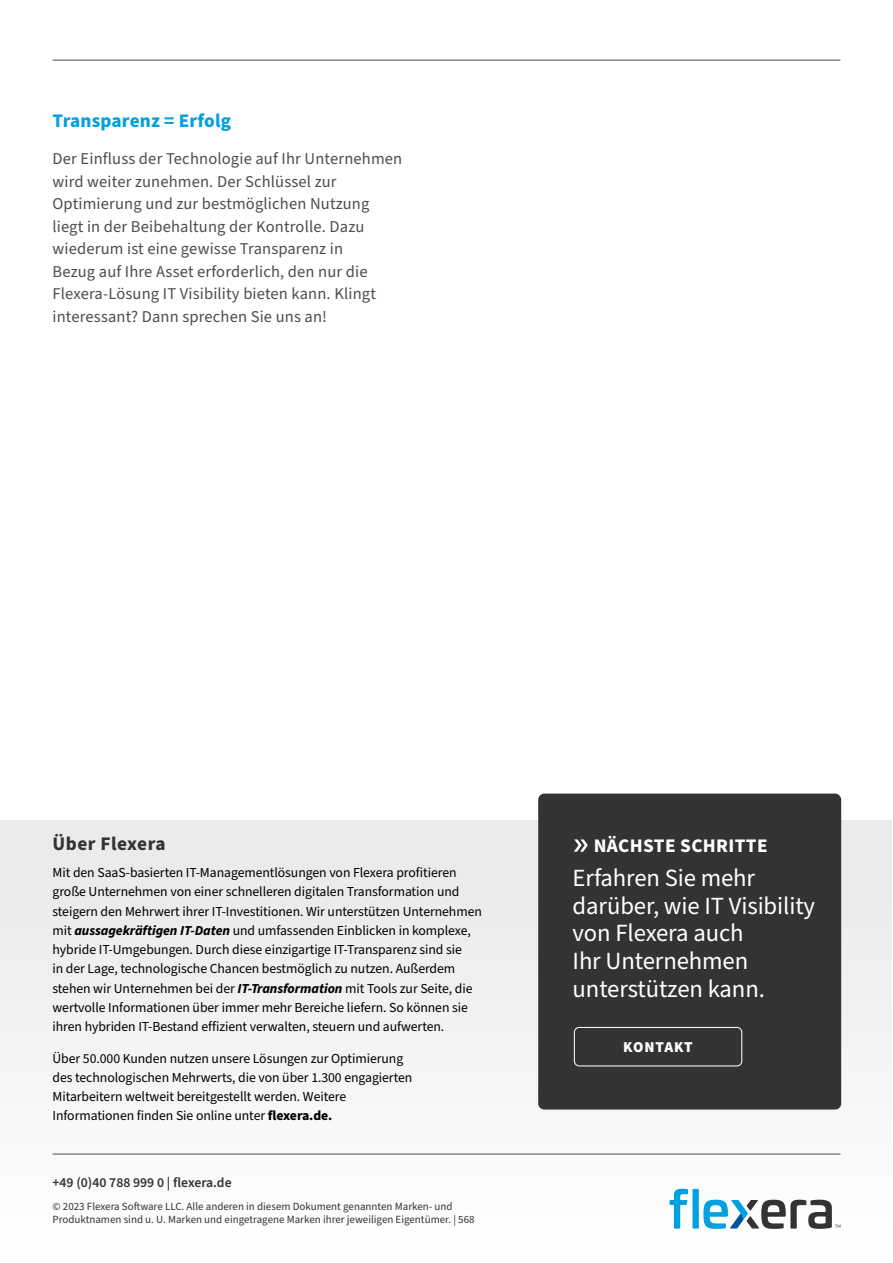
<style>
.page{position:relative;width:893px;height:1263px;background:#fff}
.page>*{position:absolute;margin:0;border:0;box-sizing:border-box;transform-origin:0 0}
.t1{font:24.75px/27.9px "Source Sans Pro";letter-spacing:-.005em;color:#fff}
.t2{font:700 19.2px "Source Sans Pro";letter-spacing:.01em;color:#00a1de}
.t3{font:700 19.2px "Source Sans Pro";letter-spacing:.02em;color:#fff}
.t4{font:700 19.2px "Source Sans Pro";letter-spacing:.025em;color:#333}
.t5{font:16.5px/22.5px "Source Sans Pro";letter-spacing:.01em;color:#4d4d4f}
.t6{font:900 15.15px "Source Sans Pro";letter-spacing:.045em;color:#fff}
.t7{font:13.8px/19.2px "Source Sans Pro";letter-spacing:-.005em;color:#000}
.t8{font:600 13.8px "Source Sans Pro";color:#333}
.t9{font:10.95px/13.2px "Source Sans Pro";color:#333}
.s1{font-weight:700;font-style:italic}
.s2{font-weight:700}
</style>
<div class="page">
<div style="left:0;top:820px;width:891px;height:442px;background:#f5f5f5"></div>
<svg style="left:670px;top:1189px;width:18px;height:39px"></svg>
<div style="left:692px;top:1189px;width:7px;height:39px;background:#00a1de"></div>
<svg style="left:703px;top:1200px;width:137px;height:29px"></svg>
<hr style="left:53px;top:1154px;width:787px;height:1px;background:#4d4d4f">
<div style="left:539px;top:794px;width:301px;height:315px;background:#333;border-radius:5px"></div>
<div style="left:538px;top:794px;width:303px;height:315px;border:2px solid #333;border-radius:5px"></div>
<div style="left:574px;top:1027px;width:168px;height:39px;border:1px solid #fff;border-radius:5px"></div>
<svg style="left:574px;top:839px;width:14px;height:13px"></svg>
<hr style="left:53px;top:60px;width:787px;height:1px;background:#4d4d4f">
<h2 class="t2" style="left:53px;top:107px;width:180px">Transparenz = Erfolg</h2>
<p class="t5" style="left:53px;top:148px;width:351px">Der Einfluss der Technologie auf Ihr Unternehmen wird weiter zunehmen. Der Schlüssel zur Optimierung und zur bestmöglichen Nutzung liegt in der Beibehaltung der Kontrolle. Dazu wiederum ist eine gewisse Transparenz in<br>Bezug auf Ihre Asset erforderlich, den nur die Flexera-Lösung IT Visibility bieten kann. Klingt interessant? Dann sprechen Sie uns an!</p>
<h2 class="t4" style="left:53px;top:830px;width:115px">Über Flexera</h2>
<p class="t7" style="left:53px;top:863px;width:431px">Mit den SaaS-basierten IT-Managementlösungen von Flexera profitieren große Unternehmen von einer schnelleren digitalen Transformation und steigern den Mehrwert ihrer IT-Investitionen. Wir unterstützen Unternehmen mit <span class="s1">aussagekräftigen IT-Daten</span> und umfassenden Einblicken in komplexe, hybride IT-Umgebungen. Durch diese einzigartige IT-Transparenz sind sie<br>in der Lage, technologische Chancen bestmöglich zu nutzen. Außerdem stehen wir Unternehmen bei der <span class="s1">IT-Transformation</span> mit Tools zur Seite, die wertvolle Informationen über immer mehr Bereiche liefern. So können sie ihren hybriden IT-Bestand effizient verwalten, steuern und aufwerten.</p>
<p class="t7" style="left:53px;top:1049px;width:361px">Über 50.000 Kunden nutzen unsere Lösungen zur Optimierung des technologischen Mehrwerts, die von über 1.300 engagierten Mitarbeitern weltweit bereitgestellt werden. Weitere Informationen finden Sie online unter <span class="s2">flexera.de.</span></p>
<p class="t8" style="left:53px;top:1173px;width:181px">+49 (0)40 788 999 0 | flexera.de</p>
<p class="t9" style="left:53px;top:1200px;width:424px">© 2023 Flexera Software LLC. Alle anderen in diesem Dokument genannten Marken- und<br>Produktnamen sind u. U. Marken und eingetragene Marken ihrer jeweiligen Eigentümer. | 568</p>
<h2 class="t3" style="left:594px;top:832px;width:175px">NÄCHSTE SCHRITTE</h2>
<h1 class="t1" style="left:573px;top:864px;width:244px">Erfahren Sie mehr darüber, wie IT Visibility von Flexera auch<br>Ihr Unternehmen unterstützen kann.</h1>
<p class="t6" style="left:623px;top:1037px;width:71px">KONTAKT</p>
</div>
